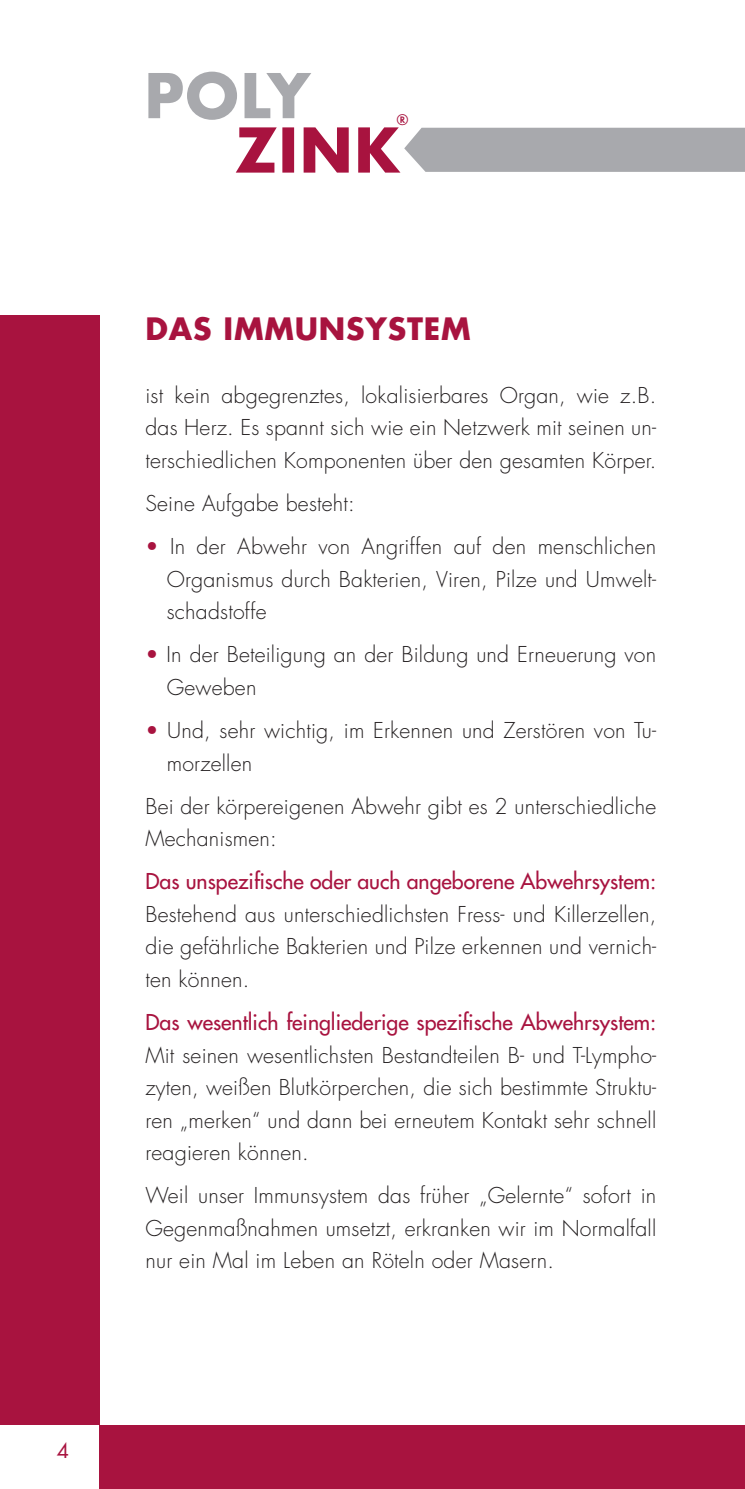
<style>
.page{position:relative;width:745px;height:1489px;background:#fff}
.page>*{position:absolute;margin:0;border:0;box-sizing:border-box;transform-origin:0 0}
.t1{font:700 30px "Futura Std";letter-spacing:.025em;color:#a8133f}
.t2{font:300 21.25px/32.5px "Futura Std";letter-spacing:.01em;color:#231f20;text-align:justify}
.t3{font:500 21.25px "Futura Std";color:#a8133f}
.t4{font:20px "Futura Std";color:#a8133f}
.t5{font:500 16px "Futura T";color:#a8133f}
.s1{color:#a8133f}
</style>
<div class="page">
<svg style="left:148px;top:72px;width:163px;height:48px"></svg>
<svg style="left:235px;top:127px;width:509px;height:46px"></svg>
<div style="left:0;top:315px;width:99px;height:1109px;background:#a8133f"></div>
<div style="left:99px;top:1424px;width:645px;height:64px;background:#a8133f"></div>
<p class="t4" style="left:57px;top:1437px;width:14px">4</p>
<p class="t5" style="left:396px;top:110px;width:14px">®</p>
<h1 class="t1" style="left:145px;top:309px;width:326px">DAS IMMUNSYSTEM</h1>
<p class="t2" style="left:145px;top:379px;width:512px">ist kein abgegrenztes, lokalisierbares Organ, wie z.B. das Herz. Es spannt sich wie ein Netzwerk mit seinen un&shy;terschiedlichen Komponenten über den gesamten Körper.</p>
<p class="t2" style="left:145px;top:487px;width:211px">Seine Aufgabe besteht:</p>
<p class="t2" style="left:167px;top:531px;width:491px;text-indent:-21px"><span class="s1">•</span> In der Abwehr von Angriffen auf den menschlichen Organismus durch Bakterien, Viren, Pilze und Umwelt&shy;schadstoffe</p>
<p class="t2" style="left:167px;top:639px;width:490px;text-indent:-21px"><span class="s1">•</span> In der Beteiligung an der Bildung und Erneuerung von<br>Geweben</p>
<p class="t2" style="left:167px;top:714px;width:490px;text-indent:-21px"><span class="s1">•</span> Und, sehr wichtig, im Erkennen und Zerstören von Tu&shy;morzellen</p>
<p class="t2" style="left:145px;top:790px;width:512px">Bei der körpereigenen Abwehr gibt es 2 unterschiedliche<br>Mechanismen:</p>
<p class="t3" style="left:145px;top:868px;width:512px">Das unspezifische oder auch angeborene Abwehrsystem:</p>
<p class="t2" style="left:145px;top:898px;width:512px">Bestehend aus unterschiedlichsten Fress- und Killerzellen, die gefährliche Bakterien und Pilze erkennen und vernich&shy;ten können.</p>
<p class="t3" style="left:145px;top:1008px;width:512px">Das wesentlich feingliederige spezifische Abwehrsystem:</p>
<p class="t2" style="left:145px;top:1039px;width:512px">Mit seinen wesentlichsten Bestandteilen B- und T-Lympho&shy;zyten, weißen Blutkörperchen, die sich bestimmte Struktu&shy;ren „merken“ und dann bei erneutem Kontakt sehr schnell reagieren können.</p>
<p class="t2" style="left:145px;top:1179px;width:512px">Weil unser Immunsystem das früher „Gelernte“ sofort in Gegenmaßnahmen umsetzt, erkranken wir im Normalfall nur ein Mal im Leben an Röteln oder Masern.</p>
</div>
